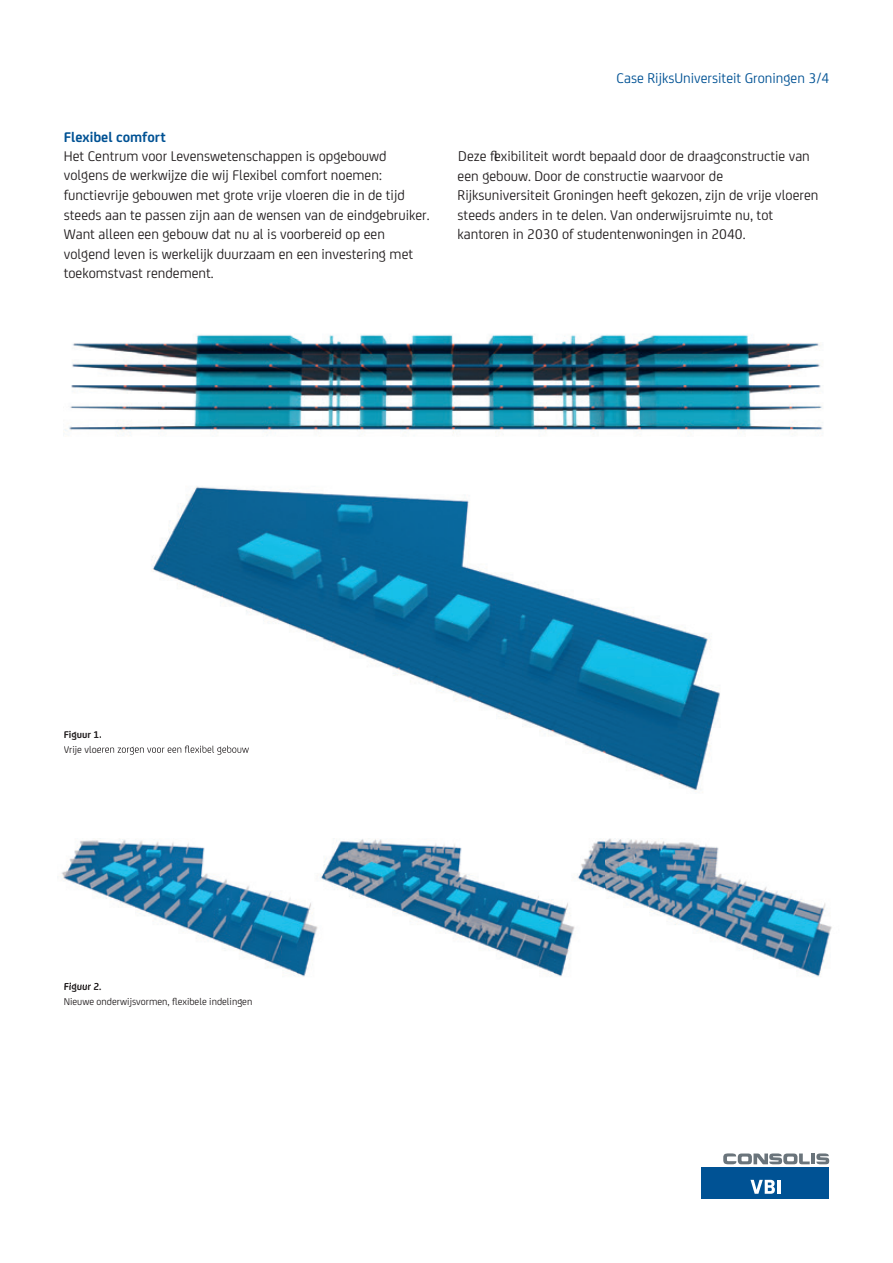
<style>
.page{position:relative;width:893px;height:1263px;background:#fff}
.page>*{position:absolute;margin:0;border:0;box-sizing:border-box;transform-origin:0 0}
.t1{font:15px/19.5px "FS Joey";color:#231f20}
.t2{font:15px "FS Joey";color:#005294}
.t3{font:700 15px "FS Joey";color:#005294}
.t4{font:10.5px "FS Joey";color:#231f20}
.t5{font:700 10.5px "FS Joey";color:#231f20}
</style>
<div class="page">
<svg style="left:723px;top:1153px;width:87px;height:11px"></svg>
<hr style="left:811px;top:1153px;width:4px;height:11px;background:#6a747b">
<svg style="left:816px;top:1153px;width:13px;height:11px"></svg>
<div style="left:702px;top:1167px;width:127px;height:32px;background:#005294"></div>
<svg style="left:750px;top:1180px;width:25px;height:14px"></svg>
<hr style="left:777px;top:1180px;width:3px;height:14px;background:#fff">
<img style="left:64px;top:334px;width:759px;height:103px">
<img style="left:151px;top:486px;width:569px;height:306px">
<img style="left:57px;top:838px;width:775px;height:139px">
<img style="left:298px;top:838px;width:50px;height:139px">
<img style="left:554px;top:838px;width:50px;height:139px">
<img style="left:100px;top:745px;width:149px;height:10px">
<img style="left:64px;top:982px;width:35px;height:3px">
<p class="t3" style="left:64px;top:126px;width:104px">Flexibel comfort</p>
<p class="t1" style="left:64px;top:146px;width:324px;line-height:18.8px">Het Centrum voor Levenswetenschappen is opgebouwd volgens de werkwijze die wij Flexibel comfort noemen:</p>
<p class="t1" style="left:64px;top:185px;width:367px">functievrije gebouwen met grote vrije vloeren die in de tijd steeds aan te passen zijn aan de wensen van de eindgebruiker.<br>Want alleen een gebouw dat nu al is voorbereid op een volgend leven is werkelijk duurzaam en een investering met toekomstvast rendement.</p>
<p class="t2" style="left:617px;top:68px;width:214px">Case RijksUniversiteit Groningen 3/4</p>
<p class="t1" style="left:458px;top:146px;width:362px">Deze flexibiliteit wordt bepaald door de draagconstructie van een gebouw. Door de constructie waarvoor de<br>Rijksuniversiteit Groningen heeft gekozen, zijn de vrije vloeren</p>
<p class="t1" style="left:458px;top:204px;width:317px">steeds anders in te delen. Van onderwijsruimte nu, tot kantoren in 2030 of studentenwoningen in 2040.</p>
<p class="t5" style="left:64px;top:726px;width:39px">Figuur 1.</p>
<p class="t5" style="left:64px;top:978px;width:39px">Figuur 2.</p>
<p class="t4" style="left:64px;top:994px;width:190px">Nieuwe onderwijsvormen, flexibele indelingen</p>
</div>
